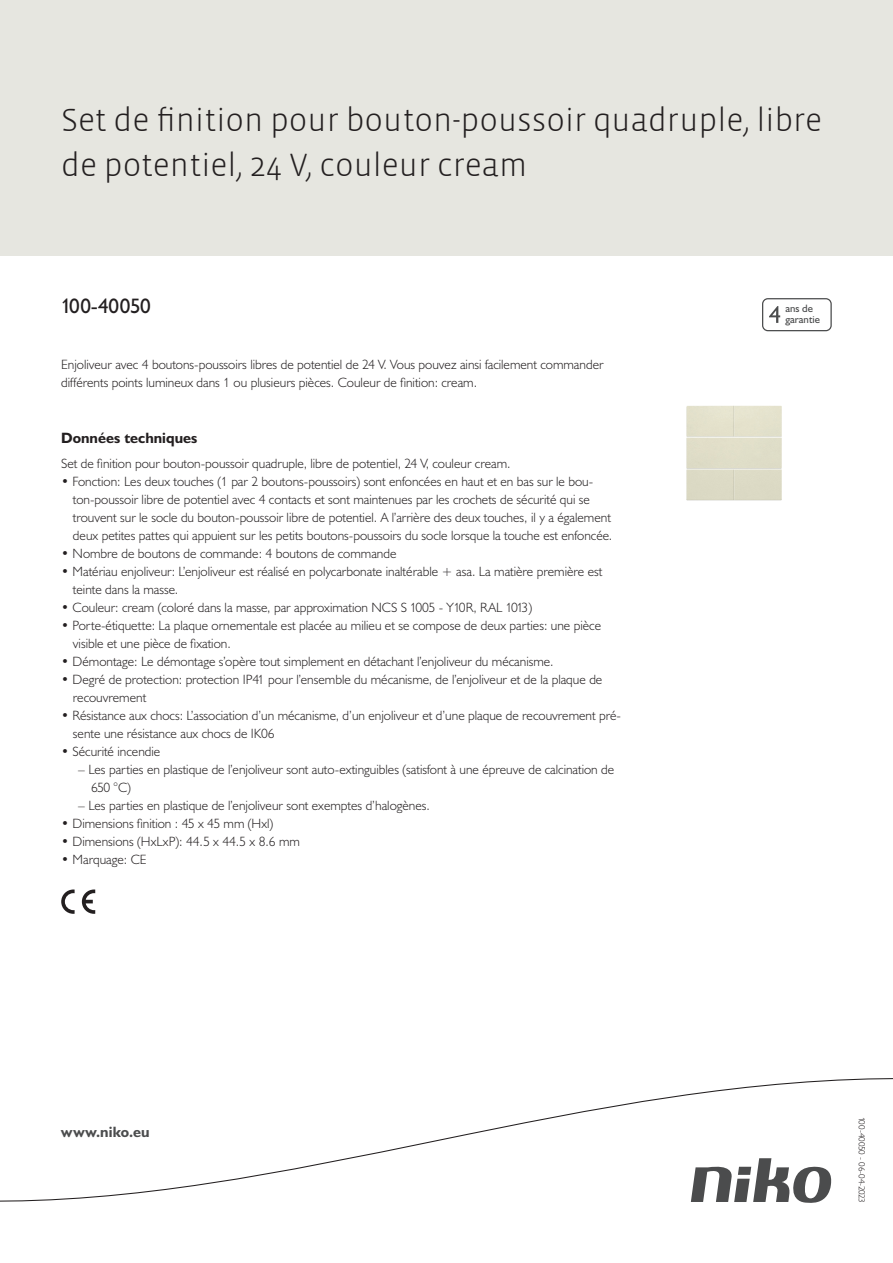
<style>
.page{position:relative;width:893px;height:1263px;background:#fff}
.page>*{position:absolute;margin:0;border:0;box-sizing:border-box;transform-origin:0 0}
.Title_datasheets{font:300 33px/45px "Vista Sans";color:#231f20}
.Article_number{font:21px "Humanist 521 BT";letter-spacing:-.005em;color:#231f20}
.Titles_parts{font:700 15px "Humanist 521 BT";color:#231f20}
.titel_afbeelding{font:700 15px "Humanist 521 BT";letter-spacing:.005em;color:#4b4c4d}
.USP_Bullets{font:300 13.5px/18px "Humanist 521 BT";color:#231f20}
.Platte_tekst_CAB{font:300 13.5px/18px "Humanist 521 BT";color:#231f20}
.USP_Bullets_level_2{font:300 13.5px/18px "Humanist 521 BT";color:#231f20}
.t1{font:10.8px/10.8px "Humanist 521 BT";color:#4b4c4d}
.Revision{font:300 9px "Humanist 521 BT";letter-spacing:-.03em;color:#231f20}
</style>
<div class="page">
<div style="left:0;top:0;width:893px;height:255px;background:#e6e6e0"></div>
<svg style="left:82px;top:889px;width:13px;height:25px"></svg>
<svg style="left:61px;top:889px;width:14px;height:25px"></svg>
<svg style="left:762px;top:298px;width:70px;height:33px"></svg>
<svg style="left:0;top:1078px;width:893px;height:125px"></svg>
<img style="left:686px;top:405px;width:96px;height:96px">
<p class="Title_datasheets" style="left:61px;top:98px;width:763px">Set de finition pour bouton-poussoir quadruple, libre de potentiel, 24 V, couleur cream</p>
<p class="Article_number" style="left:61px;top:293px;width:91px">100-40050</p>
<p class="t1" style="left:785px;top:303px;width:36px">ans de garantie</p>
<p class="Platte_tekst_CAB" style="left:61px;top:355px;width:544px">Enjoliveur avec 4 boutons-poussoirs libres de potentiel de 24 V. Vous pouvez ainsi facilement commander différents points lumineux dans 1 ou plusieurs pièces. Couleur de finition: cream.</p>
<p class="Titles_parts" style="left:61px;top:429px;width:138px">Données techniques</p>
<p class="Platte_tekst_CAB" style="left:61px;top:454px;width:451px">Set de finition pour bouton-poussoir quadruple, libre de potentiel, 24 V, couleur cream.</p>
<p class="USP_Bullets" style="left:73px;top:472px;width:541px;text-indent:-12px">• Fonction: Les deux touches (1 par 2 boutons-poussoirs) sont enfoncées en haut et en bas sur le bou&shy;ton-poussoir libre de potentiel avec 4 contacts et sont maintenues par les crochets de sécurité qui se trouvent sur le socle du bouton-poussoir libre de potentiel. A l’arrière des deux touches, il y a également deux petites pattes qui appuient sur les petits boutons-poussoirs du socle lorsque la touche est enfoncée.</p>
<p class="USP_Bullets" style="left:61px;top:544px;width:337px">• Nombre de boutons de commande: 4 boutons de commande</p>
<p class="USP_Bullets" style="left:73px;top:562px;width:531px;text-indent:-12px">• Matériau enjoliveur: L’enjoliveur est réalisé en polycarbonate inaltérable + asa. La matière première est teinte dans la masse.</p>
<p class="USP_Bullets" style="left:61px;top:598px;width:472px">• Couleur: cream (coloré dans la masse, par approximation NCS S 1005 - Y10R, RAL 1013)</p>
<p class="USP_Bullets" style="left:73px;top:616px;width:530px;text-indent:-12px">• Porte-étiquette: La plaque ornementale est placée au milieu et se compose de deux parties: une pièce visible et une pièce de fixation.</p>
<p class="USP_Bullets" style="left:61px;top:652px;width:494px">• Démontage: Le démontage s’opère tout simplement en détachant l’enjoliveur du mécanisme.</p>
<p class="USP_Bullets" style="left:73px;top:670px;width:531px;text-indent:-12px">• Degré de protection: protection IP41 pour l’ensemble du mécanisme, de l’enjoliveur et de la plaque de recouvrement</p>
<p class="USP_Bullets" style="left:73px;top:706px;width:550px;text-indent:-12px">• Résistance aux chocs: L’association d’un mécanisme, d’un enjoliveur et d’une plaque de recouvrement pré&shy;sente une résistance aux chocs de IK06</p>
<p class="USP_Bullets" style="left:61px;top:742px;width:101px">• Sécurité incendie</p>
<p class="USP_Bullets_level_2" style="left:91px;top:760px;width:525px;text-indent:-13px">– Les parties en plastique de l’enjoliveur sont auto-extinguibles (satisfont à une épreuve de calcination de<br>650 °C)</p>
<p class="USP_Bullets_level_2" style="left:78px;top:796px;width:353px">– Les parties en plastique de l’enjoliveur sont exemptes d’halogènes.</p>
<p class="USP_Bullets" style="left:61px;top:814px;width:214px">• Dimensions finition : 45 x 45 mm (Hxl)</p>
<p class="USP_Bullets" style="left:61px;top:832px;width:240px">• Dimensions (HxLxP): 44.5 x 44.5 x 8.6 mm</p>
<p class="USP_Bullets" style="left:61px;top:850px;width:87px">• Marquage: CE</p>
<p class="titel_afbeelding" style="left:61px;top:1122px;width:90px">www.niko.eu</p>
<p class="Revision" style="left:868px;top:1117px;width:87px;rotate:90deg">100-40050 - 06-04-2023</p>
</div>
